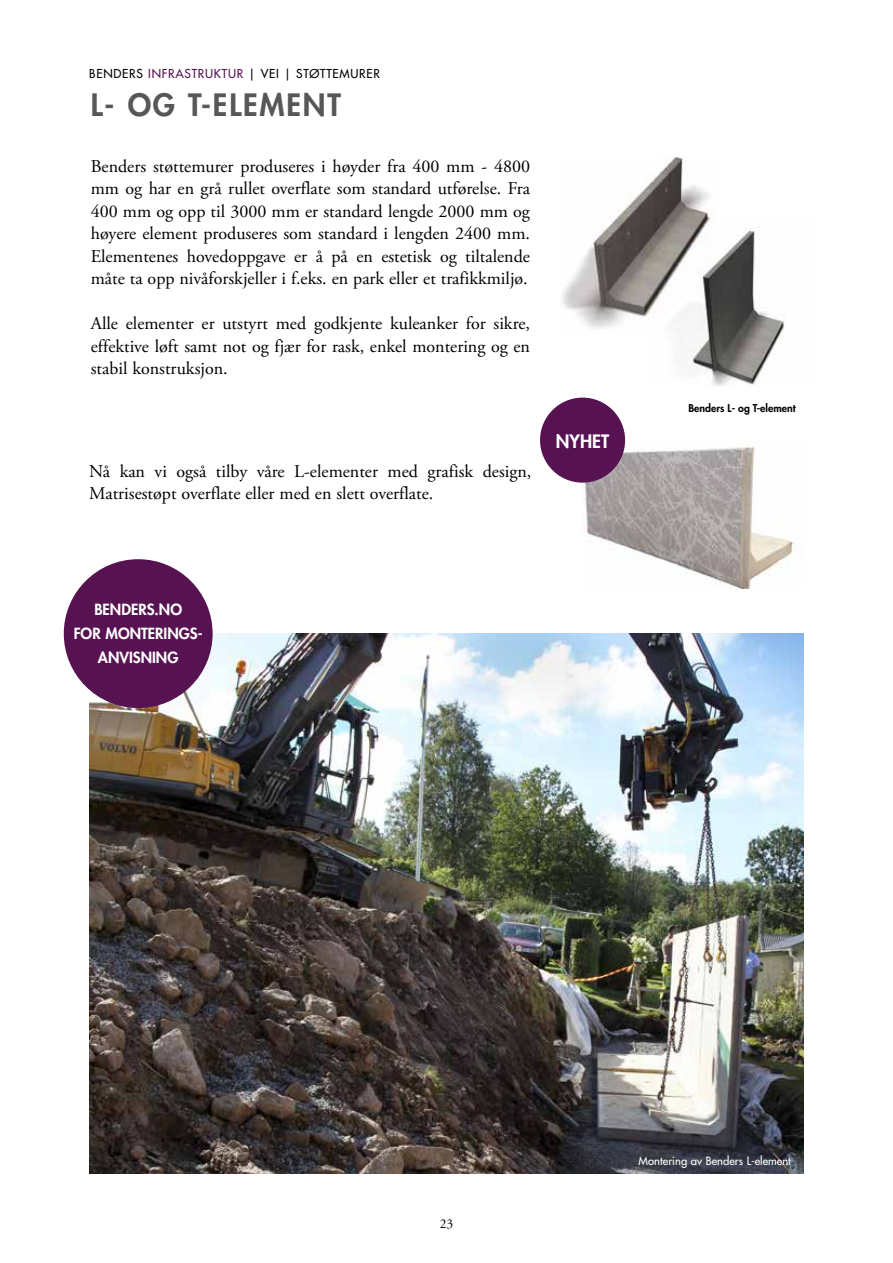
<style>
.page{position:relative;width:893px;height:1263px;background:#fff}
.page>*{position:absolute;margin:0;border:0;box-sizing:border-box;transform-origin:0 0}
.t1{font:800 30px "Futura Std";letter-spacing:.06em;color:#575756}
.t2{font:18px/22.5px "Adobe Garamond Pro";color:#000;text-align:justify}
.t3{font:800 18px "Futura Std";color:#fff}
.t4{font:800 15px/24px "Futura Std";color:#fff;text-align:center}
.t5{font:13.5px "Adobe Garamond Pro";color:#000}
.t6{font:500 12px "Futura Std";letter-spacing:.06em;color:#000}
.t7{font:500 11.25px "Futura Std";color:#fff}
.t8{font:800 10.5px "Futura Std";color:#000}
.s1{color:#571252}
</style>
<div class="page">
<img style="left:562px;top:157px;width:149px;height:172px">
<img style="left:649px;top:221px;width:136px;height:165px">
<img style="left:89px;top:634px;width:715px;height:540px">
<div style="left:64px;top:559px;width:149px;height:149px;background:#571252;border-radius:50%"></div>
<img style="left:584px;top:440px;width:210px;height:149px">
<div style="left:540px;top:398px;width:85px;height:85px;background:#571252;border-radius:50%"></div>
<p class="t6" style="left:89px;top:66px;width:292px">BENDERS <span class="s1">INFRASTRUKTUR</span> | VEI | STØTTEMURER</p>
<h1 class="t1" style="left:91px;top:85px;width:252px">L- OG T-ELEMENT</h1>
<p class="t2" style="left:91px;top:156px;width:441px">Benders støttemurer produseres i høyder fra 400 mm - 4800 mm og har en grå rullet overflate som standard utførelse. Fra 400 mm og opp til 3000 mm er standard lengde 2000 mm og høyere element produseres som standard i lengden 2400 mm.<br>Elementenes hovedoppgave er å på en estetisk og tiltalende måte ta opp nivåforskjeller i f.eks. en park eller et trafikkmiljø.</p>
<p class="t2" style="left:91px;top:313px;width:441px">Alle elementer er utstyrt med godkjente kuleanker for sikre, effektive løft samt not og fjær for rask, enkel montering og en stabil konstruksjon.</p>
<p class="t2" style="left:89px;top:460px;width:444px">Nå kan vi også tilby våre L-elementer med grafisk design,<br>Matrisestøpt overflate eller med en slett overflate.</p>
<p class="t3" style="left:556px;top:429px;width:55px">NYHET</p>
<p class="t4" style="left:74px;top:598px;width:131px">BENDERS.NO<br>FOR MONTERINGS-<br>ANVISNING</p>
<p class="t8" style="left:688px;top:402px;width:109px">Benders L- og T-element</p>
<p class="t5" style="left:440px;top:1216px;width:15px">23</p>
<p class="t7" style="left:639px;top:1154px;width:154px">Montering av Benders L-element</p>
</div>
